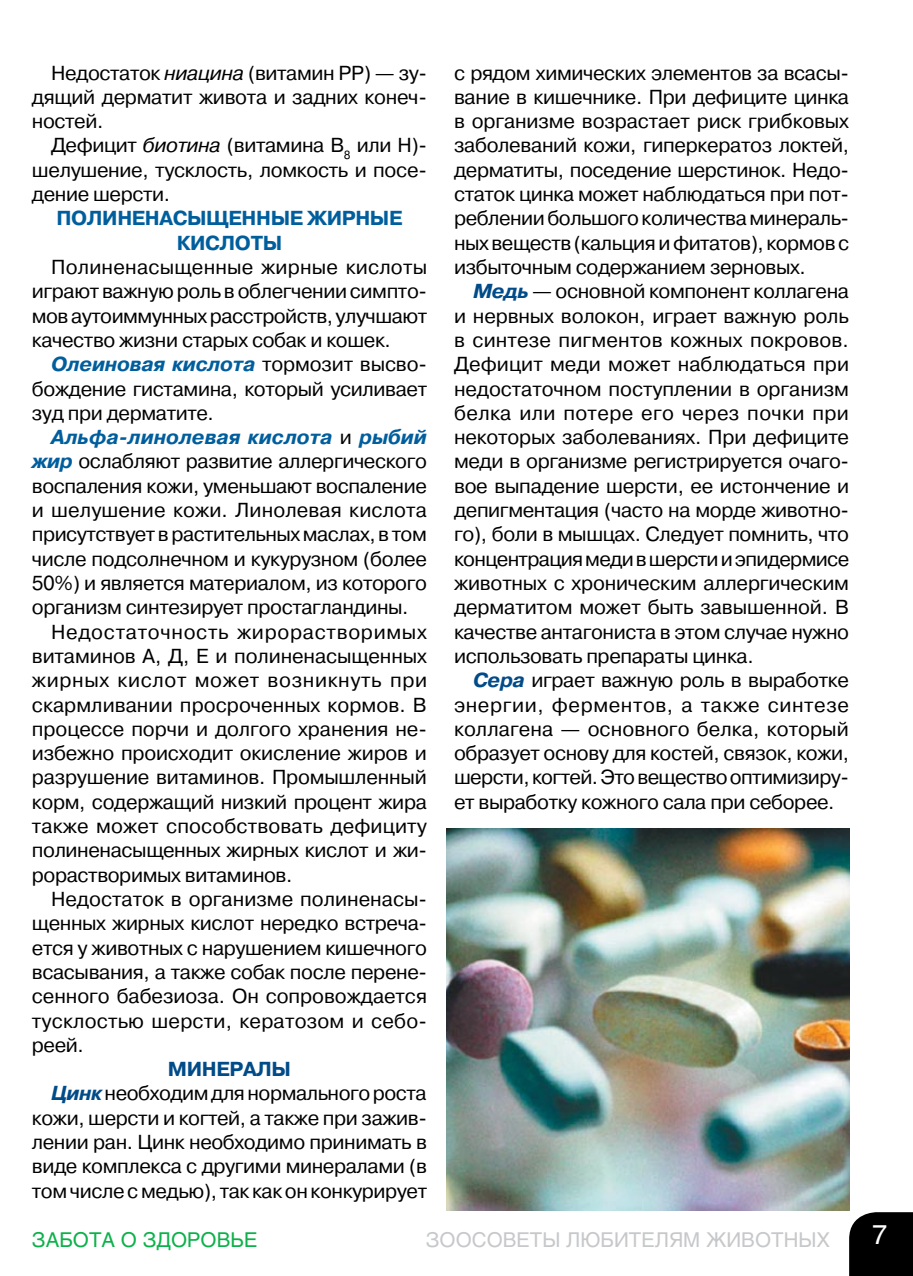
<style>
.page{position:relative;width:913px;height:1276px;background:#fff}
.page>*{position:absolute;margin:0;border:0;box-sizing:border-box;transform-origin:0 0}
.t1{font:20.25px/24.3px "Pragmatica C";letter-spacing:-.02em;color:#000;text-align:justify}
.t2{font:20.25px "Pragmatica C";letter-spacing:.005em;color:#000}
.t3{font:20.25px "Pragmatica C";color:#000}
.t4{font:20.25px "Pragmatica C";letter-spacing:.01em;color:#000}
.t5{font:20.25px "Pragmatica C";letter-spacing:.035em;color:#000}
.t6{font:20.25px "Pragmatica C";letter-spacing:.03em;color:#000}
.t7{font:700 20.25px/24.3px "Pragmatica C";letter-spacing:-.02em;color:#005e9d;text-align:center}
.t8{font:italic 700 20.25px "Pragmatica C";letter-spacing:.005em;color:#005e9d}
.t9{font:20.25px "Helios";color:#c6c8ca}
.t10{font:20.25px "Helios";color:#0db14b}
.t11{font:700 20.25px "Pragmatica C";letter-spacing:-.02em;color:#004b88}
.s1{font-style:italic}
.s2{font-weight:700;font-style:italic;color:#005e9d}
.s3{font-weight:400;font-style:normal;color:#000}
.s4{font-weight:700;font-style:italic;color:#004b88}
</style>
<div class="page">
<img style="left:446px;top:829px;width:402px;height:381px">
<div style="left:849px;top:1212px;width:63px;height:64px;background:#000"></div>
<p class="t1" style="left:32px;top:60px;width:396px;text-indent:19px">Недостаток <span class="s1">ниацина</span> (витамин РР) — зу&shy;дящий дерматит живота и задних конеч&shy;ностей.</p>
<p class="t1" style="left:32px;top:133px;width:396px;text-indent:19px">Дефицит <span class="s1">биотина</span> (витамина В<sub>8</sub> или Н)- шелушение, тусклость, ломкость и посе&shy;дение шерсти.</p>
<p class="t7" style="left:56px;top:206px;width:347px">Полиненасыщенные жирные кислоты</p>
<p class="t1" style="left:32px;top:255px;width:396px;text-indent:19px">Полиненасыщенные жирные кислоты играют важную роль в облегчении симпто&shy;мов аутоиммунных расстройств, улучшают качество жизни старых собак и кошек.</p>
<p class="t1" style="left:32px;top:352px;width:396px;text-indent:19px"><span class="s2">Олеиновая кислота</span> тормозит высво&shy;бождение гистамина, который усиливает зуд при дерматите.</p>
<p class="t8" style="left:51px;top:426px;width:377px">Альфа-линолевая кислота <span class="s3">и</span> рыбий</p>
<p class="t1" style="left:32px;top:449px;width:396px"><span class="s2">жир</span> ослабляют развитие аллергического</p>
<p class="t1" style="left:32px;top:474px;width:396px">воспаления кожи, уменьшают воспаление</p>
<p class="t2" style="left:32px;top:499px;width:396px">и шелушение кожи. Линолевая кислота</p>
<p class="t1" style="left:32px;top:522px;width:396px">присутствует в растительных маслах, в том</p>
<p class="t1" style="left:32px;top:546px;width:396px">числе подсолнечном и кукурузном (более</p>
<p class="t1" style="left:32px;top:571px;width:396px">50%) и является материалом, из которого</p>
<p class="t1" style="left:32px;top:595px;width:378px">организм синтезирует простагландины.</p>
<p class="t5" style="left:51px;top:620px;width:377px">Недостаточность жирорастворимых</p>
<p class="t1" style="left:32px;top:644px;width:396px">витаминов А, Д, Е и полиненасыщенных</p>
<p class="t6" style="left:32px;top:669px;width:396px">жирных кислот может возникнуть при</p>
<p class="t3" style="left:32px;top:693px;width:396px">скармливании просроченных кормов. В</p>
<p class="t1" style="left:32px;top:717px;width:396px">процессе порчи и долгого хранения не-</p>
<p class="t1" style="left:32px;top:741px;width:396px">избежно происходит окисление жиров и</p>
<p class="t1" style="left:32px;top:765px;width:396px">разрушение витаминов. Промышленный</p>
<p class="t1" style="left:32px;top:789px;width:396px">корм, содержащий низкий процент жира</p>
<p class="t2" style="left:32px;top:815px;width:396px">также может способствовать дефициту</p>
<p class="t1" style="left:32px;top:838px;width:396px">полиненасыщенных жирных кислот и жи-</p>
<p class="t1" style="left:32px;top:862px;width:262px">рорастворимых витаминов.</p>
<p class="t3" style="left:51px;top:887px;width:377px">Недостаток в организме полиненасы-</p>
<p class="t1" style="left:32px;top:911px;width:396px">щенных жирных кислот нередко встреча-</p>
<p class="t1" style="left:32px;top:935px;width:396px">ется у животных с нарушением кишечного</p>
<p class="t1" style="left:32px;top:960px;width:396px">всасывания, а также собак после перене-</p>
<p class="t1" style="left:32px;top:984px;width:396px">сенного бабезиоза. Он сопровождается</p>
<p class="t4" style="left:32px;top:1009px;width:396px">тусклостью шерсти, кератозом и себо-</p>
<p class="t1" style="left:32px;top:1032px;width:53px">реей.</p>
<p class="t11" style="left:168px;top:1058px;width:125px">Минералы</p>
<p class="t1" style="left:51px;top:1081px;width:377px"><span class="s4">Цинк</span> необходим для нормального роста</p>
<p class="t1" style="left:32px;top:1105px;width:396px">кожи, шерсти и когтей, а также при зажив-</p>
<p class="t1" style="left:32px;top:1130px;width:396px">лении ран. Цинк необходимо принимать в</p>
<p class="t1" style="left:32px;top:1154px;width:396px">виде комплекса с другими минералами (в</p>
<p class="t1" style="left:32px;top:1178px;width:396px">том числе с медью), так как он конкурирует</p>
<p class="t1" style="left:454px;top:60px;width:396px">с рядом химических элементов за всасы&shy;вание в кишечнике. При дефиците цинка в организме возрастает риск грибковых заболеваний кожи, гиперкератоз локтей, дерматиты, поседение шерстинок. Недо&shy;статок цинка может наблюдаться при пот&shy;реблении большого количества минераль&shy;ных веществ (кальция и фитатов), кормов с избыточным содержанием зерновых.</p>
<p class="t1" style="left:454px;top:279px;width:396px;text-indent:19px"><span class="s4">Медь</span> — основной компонент коллагена и нервных волокон, играет важную роль в синтезе пигментов кожных покровов.<br>Дефицит меди может наблюдаться при недостаточном поступлении в организм белка или потере его через почки при некоторых заболеваниях. При дефиците меди в организме регистрируется очаго&shy;вое выпадение шерсти, ее истончение и депигментация (часто на морде животно&shy;го), боли в мышцах. Следует помнить, что концентрация меди в шерсти и эпидермисе животных с хроническим аллергическим дерматитом может быть завышенной. В качестве антагониста в этом случае нужно использовать препараты цинка.</p>
<p class="t1" style="left:454px;top:668px;width:396px;text-indent:19px"><span class="s4">Сера</span> играет важную роль в выработке энергии, ферментов, а также синтезе коллагена — основного белка, который образует основу для костей, связок, кожи, шерсти, когтей. Это вещество оптимизиру&shy;ет выработку кожного сала при себорее.</p>
<p class="t10" style="left:32px;top:1227px;width:42px">Забот</p>
<p class="t10" style="left:101px;top:1227px;width:155px">а о здоровье</p>
<p class="t9" style="left:425px;top:1227px;width:405px">ЗООСОВЕТЫ ЛЮБИТЕЛЯМ ЖИВОТНЫХ</p>
</div>
